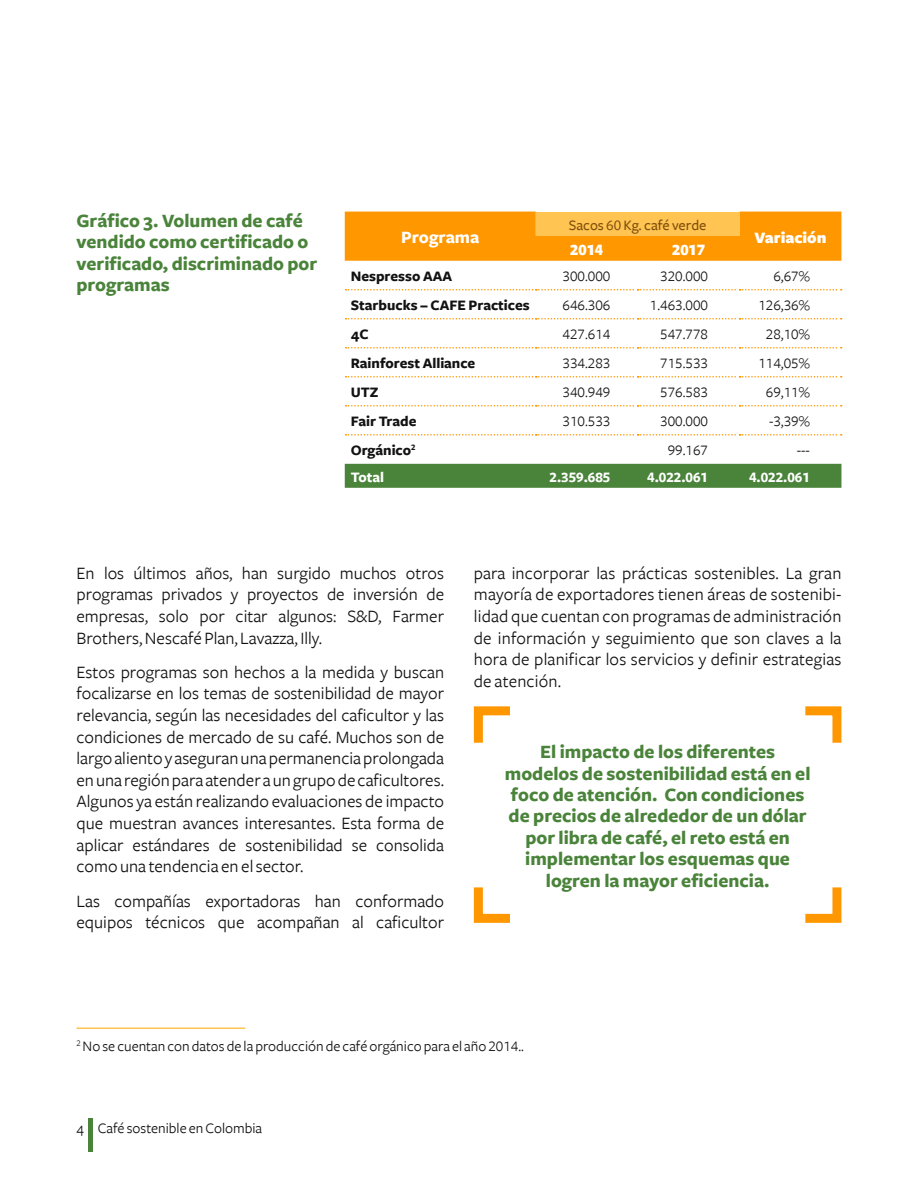
<style>
.page{position:relative;width:918px;height:1188px;background:#fff}
.page>*{position:absolute;margin:0;border:0;box-sizing:border-box;transform-origin:0 0}
.t1{font:700 19.5px/21.5px "Freight Sans";color:#4a833a}
.t2{font:18px/21.6px "Freight Sans";color:#121212;text-align:justify}
.t3{font:700 18px "Freight Sans";color:#fff}
.t4{font:900 16.5px "Freight Sans";color:#fff}
.t5{font:16.5px "Freight Sans Black SC";color:#fff}
.t6{font:15px "Freight Sans Book SC";color:#121212}
.t7{font:15px "Freight Sans";color:#121212}
.t8{font:700 15px "Freight Sans";color:#121212}
.t9{font:15px "Freight Sans Bold SC";color:#fff}
.t10{font:500 15px "Freight Sans";color:#7f4e0c}
.t11{font:700 15px "Freight Sans";color:#fff}
.s1{font-family:"Freight Sans Medium SC";font-weight:400}
.s2{font-family:"Freight Sans"}
.s3{font-family:"Freight Sans Book SC"}
</style>
<div class="page">
<div style="left:345px;top:212px;width:496px;height:49px;background:#ff9700"></div>
<div style="left:536px;top:212px;width:204px;height:24px;background:#ffc451"></div>
<div style="left:345px;top:464px;width:496px;height:24px;background:#4a833a"></div>
<svg style="left:346px;top:289px;width:496px;height:2px"></svg>
<svg style="left:346px;top:318px;width:496px;height:2px"></svg>
<svg style="left:346px;top:347px;width:496px;height:2px"></svg>
<svg style="left:346px;top:376px;width:496px;height:2px"></svg>
<svg style="left:346px;top:405px;width:496px;height:2px"></svg>
<svg style="left:346px;top:434px;width:496px;height:2px"></svg>
<svg style="left:473px;top:706px;width:369px;height:217px"></svg>
<hr style="left:77px;top:1027px;width:168px;height:2px;background:#ffc451">
<hr style="left:89px;top:1119px;width:4px;height:33px;background:#4a833a">
<p class="t1" style="left:77px;top:210px;width:242px">Gráfico 3. Volumen de café vendido como certificado o verificado, discriminado por programas</p>
<p class="t3" style="left:401px;top:228px;width:80px">Programa</p>
<p class="t10" style="left:569px;top:216px;width:139px">Sacos <span class="s1">60</span> Kg. café verde</p>
<p class="t5" style="left:570px;top:241px;width:34px">2014</p>
<p class="t5" style="left:672px;top:241px;width:34px">2017</p>
<p class="t4" style="left:755px;top:229px;width:74px">Variación</p>
<p class="t8" style="left:351px;top:268px;width:103px">Nespresso AAA</p>
<p class="t6" style="left:563px;top:268px;width:49px">300<span class="s2">.</span>000</p>
<p class="t6" style="left:660px;top:268px;width:49px">320<span class="s2">.</span>000</p>
<p class="t6" style="left:773px;top:268px;width:38px">6,67%</p>
<p class="t8" style="left:351px;top:297px;width:180px">Starbucks – CAFE Practices</p>
<p class="t6" style="left:563px;top:297px;width:49px">646<span class="s2">.</span>306</p>
<p class="t6" style="left:650px;top:297px;width:60px">1<span class="s2">.</span>463<span class="s2">.</span>000</p>
<p class="t6" style="left:758px;top:297px;width:53px">126,36%</p>
<p class="t8" style="left:351px;top:326px;width:19px">4C</p>
<p class="t6" style="left:563px;top:326px;width:49px">427<span class="s2">.</span>614</p>
<p class="t6" style="left:660px;top:326px;width:49px">547<span class="s2">.</span>778</p>
<p class="t6" style="left:766px;top:326px;width:45px">28,10%</p>
<p class="t8" style="left:351px;top:355px;width:126px">Rainforest Alliance</p>
<p class="t6" style="left:563px;top:355px;width:49px">334<span class="s2">.</span>283</p>
<p class="t6" style="left:660px;top:355px;width:49px">715<span class="s2">.</span>533</p>
<p class="t6" style="left:758px;top:355px;width:53px">114,05%</p>
<p class="t8" style="left:351px;top:384px;width:29px">UTZ</p>
<p class="t6" style="left:563px;top:384px;width:49px">340<span class="s2">.</span>949</p>
<p class="t6" style="left:660px;top:384px;width:49px">576<span class="s2">.</span>583</p>
<p class="t6" style="left:766px;top:384px;width:45px">69,11%</p>
<p class="t8" style="left:351px;top:413px;width:67px">Fair Trade</p>
<p class="t6" style="left:563px;top:413px;width:49px">310.533</p>
<p class="t6" style="left:660px;top:413px;width:49px">300.000</p>
<p class="t6" style="left:769px;top:413px;width:42px">-3,39%</p>
<p class="t8" style="left:351px;top:442px;width:66px">Orgánico<sup>2</sup></p>
<p class="t6" style="left:668px;top:442px;width:42px">99.167</p>
<p class="t6" style="left:797px;top:442px;width:15px">---</p>
<p class="t11" style="left:351px;top:469px;width:35px">Total</p>
<p class="t9" style="left:550px;top:469px;width:62px">2.359.685</p>
<p class="t9" style="left:647px;top:469px;width:62px">4.022.061</p>
<p class="t9" style="left:749px;top:469px;width:62px">4.022.061</p>
<p class="t2" style="left:77px;top:562px;width:369px">En los últimos años, han surgido muchos otros programas privados y proyectos de inversión de empresas, solo por citar algunos: S&amp;D, Farmer Brothers, Nescafé Plan, Lavazza, Illy.</p>
<p class="t2" style="left:77px;top:662px;width:369px">Estos programas son hechos a la medida y buscan focalizarse en los temas de sostenibilidad de mayor relevancia, según las necesidades del caficultor y las condiciones de mercado de su café. Muchos son de largo aliento y aseguran una permanencia prolongada en una región para atender a un grupo de caficultores.<br>Algunos ya están realizando evaluaciones de impacto que muestran avances interesantes. Esta forma de aplicar estándares de sostenibilidad se consolida como una tendencia en el sector.</p>
<p class="t2" style="left:77px;top:890px;width:369px">Las compañías exportadoras han conformado equipos técnicos que acompañan al caficultor</p>
<p class="t2" style="left:474px;top:562px;width:369px">para incorporar las prácticas sostenibles. La gran mayoría de exportadores tienen áreas de sostenibi&shy;lidad que cuentan con programas de administración de información y seguimiento que son claves a la hora de planificar los servicios y definir estrategias de atención.</p>
<p class="t1" style="left:505px;top:742px;width:307px;text-align:center">El impacto de los diferentes modelos de sostenibilidad está en el foco de atención. Con condiciones de precios de alrededor de un dólar por libra de café, el reto está en implementar los esquemas que logren la mayor eficiencia.</p>
<p class="t7" style="left:77px;top:1038px;width:449px"><sup>2</sup> No se cuentan con datos de la producción de café orgánico para el año <span class="s3">2014</span>..</p>
<p class="t7" style="left:76px;top:1120px;width:187px">4 Café sostenible en Colombia</p>
</div>
